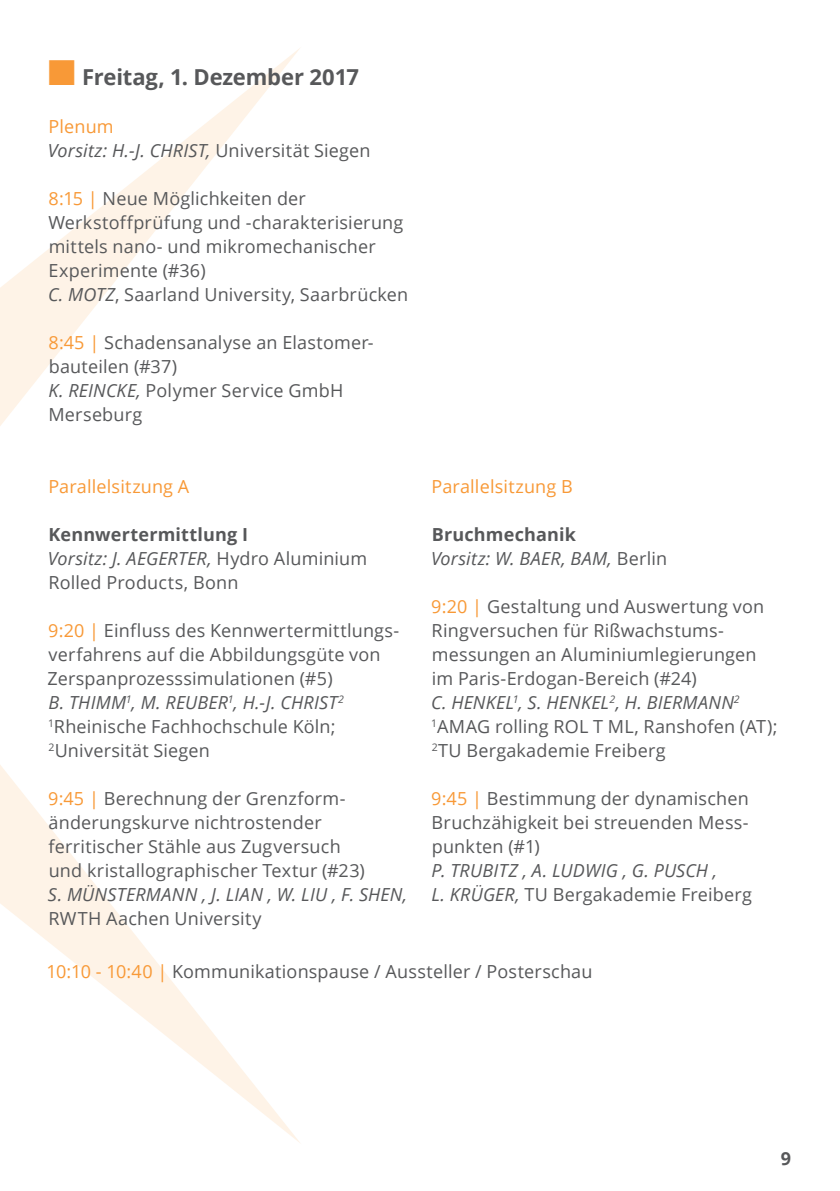
<style>
.page{position:relative;width:840px;height:1191px;background:#fff}
.page>*{position:absolute;margin:0;border:0;box-sizing:border-box;transform-origin:0 0}
.t1{font:700 22px "Open Sans";letter-spacing:-.005em;color:#57585a}
.t2{font:18px/24px "Open Sans";letter-spacing:.01em;color:#57585a}
.t3{font:italic 18px/24px "Open Sans";letter-spacing:.01em;color:#57585a}
.t4{font:18px "Open Sans";letter-spacing:.01em;color:#f89937}
.t5{font:700 18px "Open Sans";color:#57585a}
.s1{color:#f89937}
.s2{font-style:normal;color:#f89937}
.s3{font-style:normal}
.s4{font-style:italic}
.s5{font-weight:700}
.s6{font-weight:700;font-style:normal}
</style>
<div class="page">
<svg style="left:0;top:48px;width:300px;height:1095px"></svg>
<p class="t1" style="left:48px;top:61px;width:312px"><span class="s1">■</span> Freitag, 1. Dezember 2017</p>
<p class="t3" style="left:48px;top:114px;width:324px"><span class="s2">Plenum<br></span>Vorsitz: H.-J. CHRIST, <span class="s3">Universität Siegen</span></p>
<p class="t2" style="left:48px;top:186px;width:361px"><span class="s1">8:15 |</span> Neue Möglichkeiten der Werkstoffprüfung und -charakterisierung mittels nano- und mikromechanischer Experimente (#36)<br><span class="s4">C. MOTZ</span>, Saarland University, Saarbrücken</p>
<p class="t2" style="left:48px;top:330px;width:327px"><span class="s1">8:45 |</span> Schadensanalyse an Elastomer&shy;bauteilen (#37)<br><span class="s4">K. REINCKE,</span> Polymer Service GmbH<br>Merseburg</p>
<p class="t4" style="left:48px;top:474px;width:142px">Parallelsitzung A</p>
<p class="t2" style="left:48px;top:522px;width:320px"><span class="s5">Kennwertermittlung I<br></span><span class="s4">Vorsitz: J. AEGERTER,</span> Hydro Aluminium<br>Rolled Products, Bonn</p>
<p class="t2" style="left:47px;top:618px;width:353px"><span class="s1">9:20 |</span> Einfluss des Kennwertermittlungs&shy;verfahrens auf die Abbildungsgüte von Zerspanprozesssimulationen (#5)<br><span class="s4">B. THIMM</span><sup>1</sup><span class="s4">, M. REUBER</span><sup>1</sup><span class="s4">, H.-J. CHRIST</span><sup>2<br></sup><sup>1</sup>Rheinische Fachhochschule Köln; <sup>2</sup>Universität Siegen</p>
<p class="t2" style="left:48px;top:786px;width:318px"><span class="s1">9:45 |</span> Berechnung der Grenzform&shy;änderungskurve nichtrostender ferritischer Stähle aus Zugversuch und kristallographischer Textur (#23)</p>
<p class="t3" style="left:48px;top:882px;width:360px">S. MÜNSTERMANN , J. LIAN , W. LIU , F. SHEN,</p>
<p class="t2" style="left:48px;top:906px;width:214px">RWTH Aachen University</p>
<p class="t4" style="left:431px;top:474px;width:143px">Parallelsitzung B</p>
<p class="t3" style="left:431px;top:522px;width:237px"><span class="s6">Bruchmechanik<br></span>Vorsitz: W. BAER, BAM, <span class="s3">Berlin</span></p>
<p class="t2" style="left:431px;top:594px;width:348px"><span class="s1">9:20 |</span> Gestaltung und Auswertung von Ringversuchen für Rißwachstums&shy;messungen an Aluminiumlegierungen im Paris-Erdogan-Bereich (#24)<br><span class="s4">C. HENKEL</span><sup>1</sup><span class="s4">, S. HENKEL</span><sup>2</sup><span class="s4">, H. BIERMANN</span><sup>2<br></sup><sup>1</sup>AMAG rolling ROL T ML, Ranshofen (AT); <sup>2</sup>TU Bergakademie Freiberg</p>
<p class="t2" style="left:431px;top:786px;width:319px;text-align:justify"><span class="s1">9:45 |</span> Bestimmung der dynamischen Bruchzähigkeit bei streuenden Mess&shy;punkten (#1)</p>
<p class="t3" style="left:431px;top:858px;width:322px">P. TRUBITZ , A. LUDWIG , G. PUSCH ,<br>L. KRÜGER, <span class="s3">TU Bergakademie Freiberg</span></p>
<p class="t2" style="left:46px;top:959px;width:547px"><span class="s1">10:10 - 10:40 |</span> Kommunikationspause / Aussteller / Posterschau</p>
<p class="t5" style="left:780px;top:1145px;width:12px">9</p>
</div>
